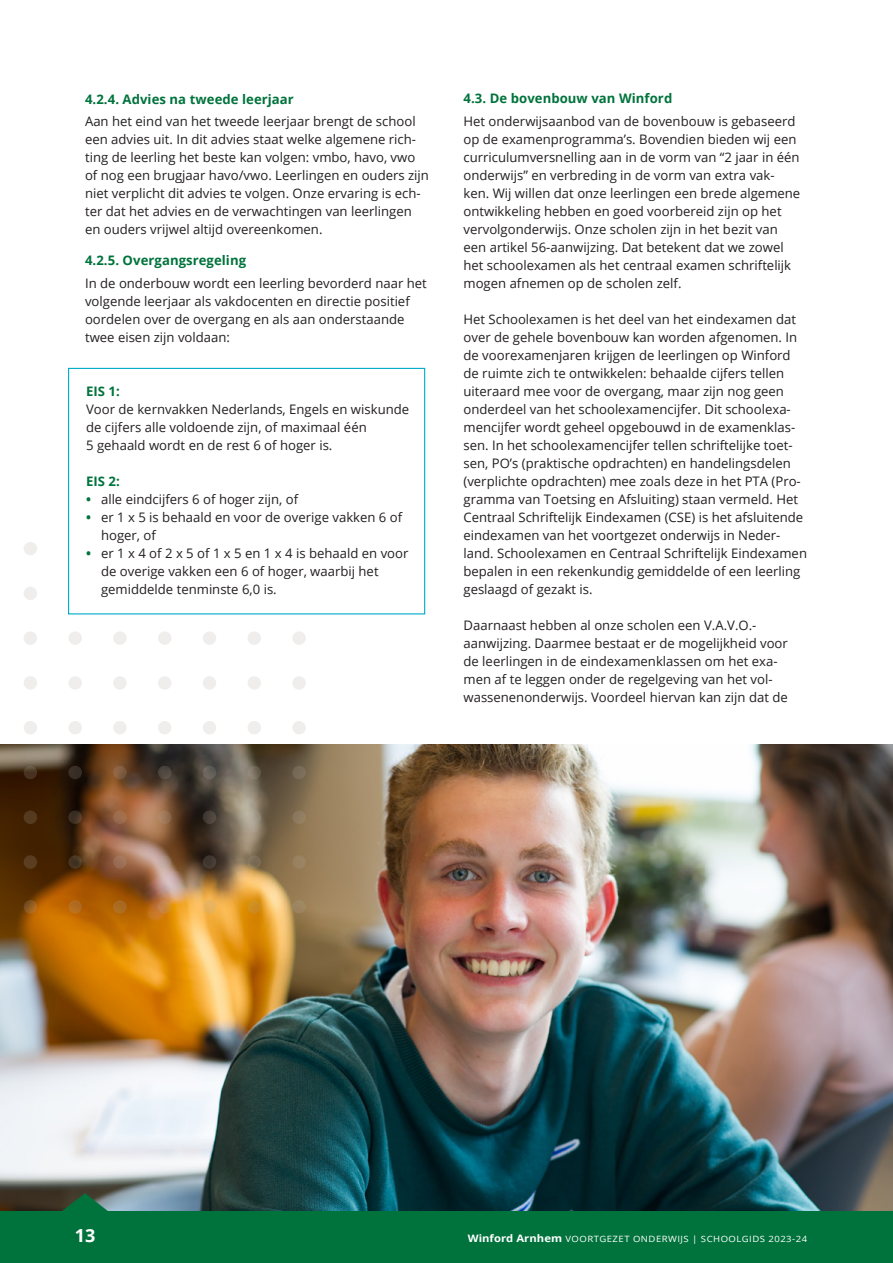
<style>
.page{position:relative;width:893px;height:1263px;background:#fff}
.page>*{position:absolute;margin:0;border:0;box-sizing:border-box;transform-origin:0 0}
.t1{font:700 18px "Open Sans";color:#fff}
.t2{font:13.2px/18px "Open Sans";color:#231f20}
.t3{font:700 13.2px "Open Sans";letter-spacing:.005em;color:#00733c}
.t4{font:8.7px "Open Sans";letter-spacing:.05em;color:#fff;scale:1.1 1}
.s1{font-weight:700;color:#00733c}
.s2{font-weight:700;font-size:10.2px}
</style>
<div class="page">
<img style="left:0;top:744px;width:893px;height:468px">
<div style="left:113px;top:631px;width:14px;height:14px;background:#f0eeed;border-radius:50%"></div>
<div style="left:113px;top:676px;width:14px;height:14px;background:#f0eeed;border-radius:50%"></div>
<div style="left:113px;top:721px;width:14px;height:13px;background:#f0eeed;border-radius:50%"></div>
<svg style="left:113px;top:766px;width:14px;height:13px"></svg>
<div style="left:113px;top:810px;width:14px;height:14px;background:#9e6e4e;border-radius:50%"></div>
<div style="left:113px;top:855px;width:14px;height:14px;background:#9c6f56;border-radius:50%"></div>
<div style="left:113px;top:900px;width:14px;height:13px;background:#aa6a20;border-radius:50%"></div>
<div style="left:68px;top:631px;width:14px;height:14px;background:#f0eeed;border-radius:50%"></div>
<div style="left:68px;top:676px;width:14px;height:14px;background:#f0eeed;border-radius:50%"></div>
<div style="left:68px;top:721px;width:14px;height:13px;background:#f0eeed;border-radius:50%"></div>
<div style="left:68px;top:766px;width:14px;height:13px;background:#382d25;border-radius:50%"></div>
<svg style="left:68px;top:810px;width:14px;height:14px"></svg>
<svg style="left:68px;top:855px;width:14px;height:14px"></svg>
<div style="left:68px;top:900px;width:14px;height:13px;background:#b36b20;border-radius:50%"></div>
<div style="left:24px;top:542px;width:13px;height:13px;background:#f0eeed;border-radius:50%"></div>
<div style="left:24px;top:587px;width:13px;height:13px;background:#f0eeed;border-radius:50%"></div>
<div style="left:24px;top:631px;width:13px;height:14px;background:#f0eeed;border-radius:50%"></div>
<div style="left:24px;top:676px;width:13px;height:14px;background:#f0eeed;border-radius:50%"></div>
<div style="left:24px;top:721px;width:13px;height:13px;background:#f0eeed;border-radius:50%"></div>
<svg style="left:24px;top:766px;width:13px;height:13px"></svg>
<div style="left:24px;top:810px;width:13px;height:14px;background:#563a20;border-radius:50%"></div>
<div style="left:24px;top:855px;width:13px;height:14px;background:#5b3d20;border-radius:50%"></div>
<svg style="left:24px;top:900px;width:13px;height:13px"></svg>
<div style="left:158px;top:631px;width:13px;height:14px;background:#f0eeed;border-radius:50%"></div>
<div style="left:158px;top:676px;width:13px;height:14px;background:#f0eeed;border-radius:50%"></div>
<div style="left:158px;top:721px;width:13px;height:13px;background:#f0eeed;border-radius:50%"></div>
<div style="left:158px;top:766px;width:13px;height:13px;background:#504740;border-radius:50%"></div>
<svg style="left:158px;top:810px;width:13px;height:14px"></svg>
<svg style="left:158px;top:855px;width:13px;height:14px"></svg>
<svg style="left:158px;top:900px;width:13px;height:13px"></svg>
<div style="left:203px;top:631px;width:13px;height:14px;background:#f0eeed;border-radius:50%"></div>
<div style="left:203px;top:676px;width:13px;height:14px;background:#f0eeed;border-radius:50%"></div>
<div style="left:203px;top:721px;width:13px;height:13px;background:#f0eeed;border-radius:50%"></div>
<svg style="left:203px;top:766px;width:13px;height:13px"></svg>
<div style="left:203px;top:810px;width:13px;height:14px;background:#49413a;border-radius:50%"></div>
<div style="left:203px;top:855px;width:13px;height:14px;background:#413831;border-radius:50%"></div>
<div style="left:203px;top:900px;width:13px;height:13px;background:#e8b35d;border-radius:50%"></div>
<div style="left:248px;top:631px;width:13px;height:14px;background:#f0eeed;border-radius:50%"></div>
<div style="left:248px;top:676px;width:13px;height:14px;background:#f0eeed;border-radius:50%"></div>
<div style="left:248px;top:721px;width:13px;height:13px;background:#f0eeed;border-radius:50%"></div>
<svg style="left:248px;top:766px;width:13px;height:13px"></svg>
<svg style="left:248px;top:810px;width:13px;height:14px"></svg>
<svg style="left:248px;top:855px;width:13px;height:14px"></svg>
<div style="left:248px;top:900px;width:13px;height:13px;background:#cf8d20;border-radius:50%"></div>
<div style="left:292px;top:631px;width:14px;height:14px;background:#f0eeed;border-radius:50%"></div>
<div style="left:292px;top:676px;width:14px;height:14px;background:#f0eeed;border-radius:50%"></div>
<div style="left:292px;top:721px;width:14px;height:13px;background:#f0eeed;border-radius:50%"></div>
<div style="left:292px;top:766px;width:14px;height:13px;background:#786a58;border-radius:50%"></div>
<div style="left:292px;top:810px;width:14px;height:14px;background:#8e7a5f;border-radius:50%"></div>
<div style="left:292px;top:855px;width:14px;height:14px;background:#9a8261;border-radius:50%"></div>
<div style="left:292px;top:900px;width:14px;height:13px;background:#9e8562;border-radius:50%"></div>
<div style="left:0;top:1212px;width:893px;height:51px;background:#00733c"></div>
<svg style="left:61px;top:1193px;width:48px;height:19px"></svg>
<div style="left:68px;top:368px;width:357px;height:246px;border:1px solid #00abc8"></div>
<p class="t3" style="left:85px;top:89px;width:210px">4.2.4. Advies na tweede leerjaar</p>
<p class="t2" style="left:85px;top:112px;width:345px">Aan het eind van het tweede leerjaar brengt de school een advies uit. In dit advies staat welke algemene rich&shy;ting de leerling het beste kan volgen: vmbo, havo, vwo of nog een brugjaar havo/vwo. Leerlingen en ouders zijn niet verplicht dit advies te volgen. Onze ervaring is ech&shy;ter dat het advies en de verwachtingen van leerlingen en ouders vrijwel altijd overeenkomen.</p>
<p class="t3" style="left:85px;top:251px;width:163px">4.2.5. Overgangsregeling</p>
<p class="t2" style="left:85px;top:274px;width:343px">In de onderbouw wordt een leerling bevorderd naar het volgende leerjaar als vakdocenten en directie positief oordelen over de overgang en als aan onderstaande twee eisen zijn voldaan:</p>
<p class="t3" style="left:86px;top:382px;width:35px">EIS 1:</p>
<p class="t2" style="left:86px;top:400px;width:324px">Voor de kernvakken Nederlands, Engels en wiskunde de cijfers alle voldoende zijn, of maximaal één<br>5 gehaald wordt en de rest 6 of hoger is.</p>
<p class="t3" style="left:86px;top:472px;width:35px">EIS 2:</p>
<p class="t2" style="left:86px;top:490px;width:213px"><span class="s1">•</span> alle eindcijfers 6 of hoger zijn, of</p>
<p class="t2" style="left:101px;top:508px;width:303px;text-indent:-15px"><span class="s1">•</span> er 1 x 5 is behaald en voor de overige vakken 6 of hoger, of</p>
<p class="t2" style="left:101px;top:544px;width:309px;text-indent:-15px"><span class="s1">•</span> er 1 x 4 of 2 x 5 of 1 x 5 en 1 x 4 is behaald en voor de overige vakken een 6 of hoger, waarbij het gemiddelde tenminste 6,0 is.</p>
<p class="t3" style="left:463px;top:89px;width:210px">4.3. De bovenbouw van Winford</p>
<p class="t2" style="left:463px;top:112px;width:338px">Het onderwijsaanbod van de bovenbouw is gebaseerd op de examenprogramma’s. Bovendien bieden wij een curriculumversnelling aan in de vorm van “2 jaar in één onderwijs” en verbreding in de vorm van extra vak&shy;ken. Wij willen dat onze leerlingen een brede algemene ontwikkeling hebben en goed voorbereid zijn op het vervolgonderwijs. Onze scholen zijn in het bezit van een artikel 56-aanwijzing. Dat betekent dat we zowel het schoolexamen als het centraal examen schriftelijk mogen afnemen op de scholen zelf.</p>
<p class="t2" style="left:463px;top:310px;width:345px">Het Schoolexamen is het deel van het eindexamen dat over de gehele bovenbouw kan worden afgenomen. In de voorexamenjaren krijgen de leerlingen op Winford de ruimte zich te ontwikkelen: behaalde cijfers tellen uiteraard mee voor de overgang, maar zijn nog geen onderdeel van het schoolexamencijfer. Dit schoolexa&shy;mencijfer wordt geheel opgebouwd in de examenklas&shy;sen. In het schoolexamencijfer tellen schriftelijke toet&shy;sen, PO’s (praktische opdrachten) en handelingsdelen (verplichte opdrachten) mee zoals deze in het PTA (Pro&shy;gramma van Toetsing en Afsluiting) staan vermeld. Het Centraal Schriftelijk Eindexamen (CSE) is het afsluitende eindexamen van het voortgezet onderwijs in Neder&shy;land. Schoolexamen en Centraal Schriftelijk Eindexamen bepalen in een rekenkundig gemiddelde of een leerling geslaagd of gezakt is.</p>
<p class="t2" style="left:463px;top:616px;width:326px">Daarnaast hebben al onze scholen een V.A.V.O.- aanwijzing. Daarmee bestaat er de mogelijkheid voor de leerlingen in de eindexamenklassen om het exa&shy;men af te leggen onder de regelgeving van het vol&shy;wassenenonderwijs. Voordeel hiervan kan zijn dat de</p>
<h1 class="t1" style="left:75px;top:1222px;width:22px">13</h1>
<p class="t4" style="left:468px;top:1232px;width:310px"><span class="s2">Winford Arnhem</span> VOORTGEZET ONDERWIJS | SCHOOLGIDS 2023-24</p>
</div>
